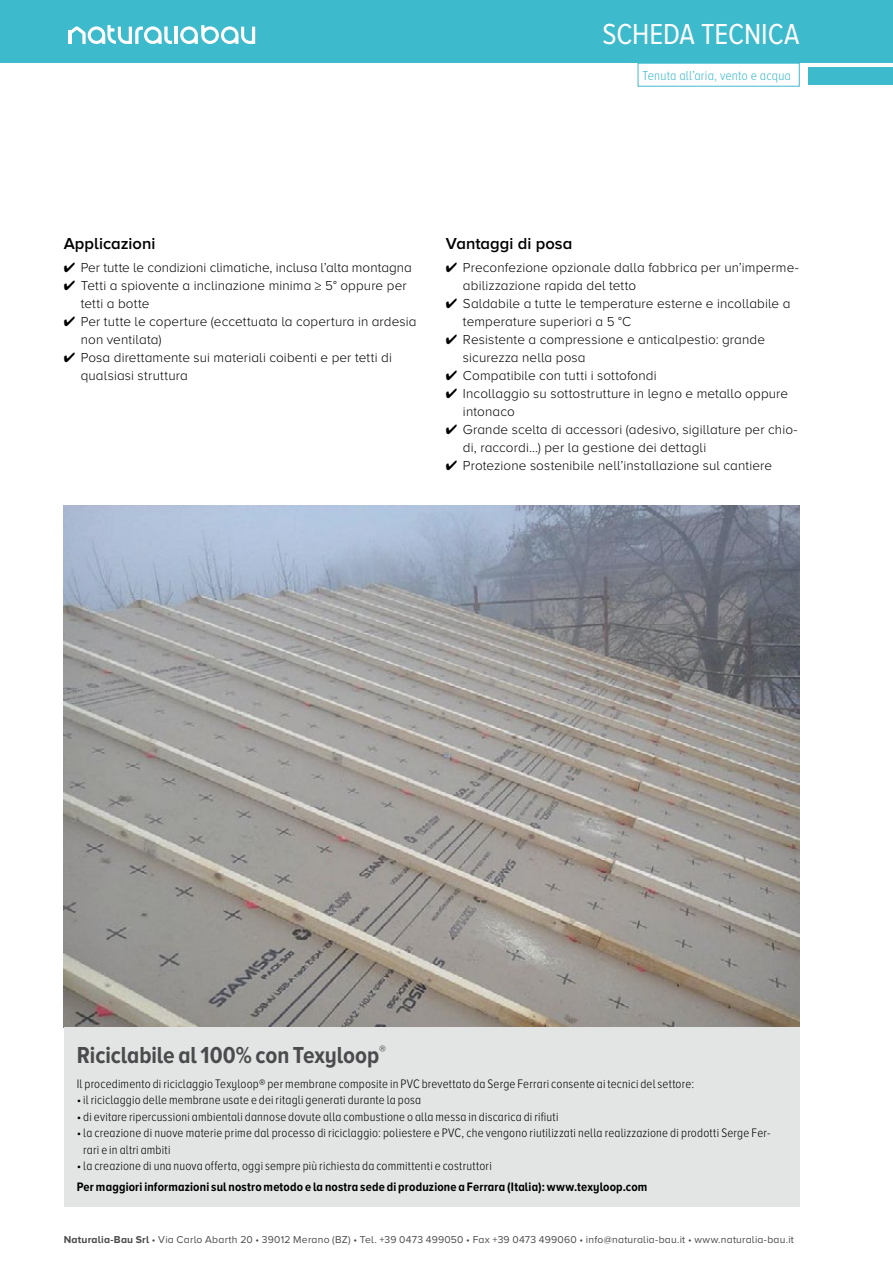
<style>
.page{position:relative;width:893px;height:1263px;background:#fff}
.page>*{position:absolute;margin:0;border:0;box-sizing:border-box;transform-origin:0 0}
.t1{font:30px "Proxima Nova A Cond";letter-spacing:-.005em;color:#fff}
.t2{font:700 24px "Proxima Nova A Cond";color:#4b4b4d}
.t3{font:600 16.5px "Proxima Nova A";color:#000}
.t4{font:300 13.5px/18px "Proxima Nova A";letter-spacing:.01em;color:#000}
.t5{font:300 13.5px "Proxima Nova A Cond";letter-spacing:.01em;color:#3ebacd}
.t6{font:300 12.75px/16.5px "Proxima Nova A Cond";letter-spacing:.015em;color:#000}
.t7{font:700 12.75px "Proxima Nova A Cond";letter-spacing:.015em;color:#000}
.t8{font:10.35px "Proxima Nova A";letter-spacing:.02em;color:#4b4b4d}
.s1{font-weight:700}
</style>
<div class="page">
<img style="left:64px;top:506px;width:735px;height:522px">
<div style="left:64px;top:1028px;width:735px;height:179px;background:#e3e4e4"></div>
<div style="left:0;top:0;width:893px;height:63px;background:#3ebacd"></div>
<div style="left:638px;top:63px;width:161px;height:23px;border:1px solid #3ebacd"></div>
<div style="left:808px;top:67px;width:85px;height:17px;background:#3ebacd"></div>
<hr style="left:174px;top:27px;width:4px;height:17px;background:#fff">
<svg style="left:180px;top:25px;width:75px;height:19px"></svg>
<svg style="left:68px;top:25px;width:104px;height:19px"></svg>
<h1 class="t1" style="left:602px;top:17px;width:199px">SCHEDA TECNICA</h1>
<p class="t5" style="left:642px;top:68px;width:150px">Tenuta all’aria, vento e acqua</p>
<p class="t3" style="left:64px;top:234px;width:93px">Applicazioni</p>
<p class="t4" style="left:64px;top:258px;width:350px">✔ Per tutte le condizioni climatiche, inclusa l’alta montagna</p>
<p class="t4" style="left:81px;top:276px;width:327px;text-indent:-17px">✔ Tetti a spiovente a inclinazione minima ≥ 5° oppure per tetti a botte</p>
<p class="t4" style="left:81px;top:312px;width:337px;text-indent:-17px">✔ Per tutte le coperture (eccettuata la copertura in ardesia non ventilata)</p>
<p class="t4" style="left:81px;top:348px;width:313px;text-indent:-17px">✔ Posa direttamente sui materiali coibenti e per tetti di qualsiasi struttura</p>
<p class="t3" style="left:446px;top:234px;width:128px">Vantaggi di posa</p>
<p class="t4" style="left:463px;top:258px;width:337px;text-indent:-17px">✔ Preconfezione opzionale dalla fabbrica per un’imperme&shy;abilizzazione rapida del tetto</p>
<p class="t4" style="left:463px;top:294px;width:329px;text-indent:-17px">✔ Saldabile a tutte le temperature esterne e incollabile a temperature superiori a 5 °C</p>
<p class="t4" style="left:463px;top:330px;width:304px;text-indent:-17px">✔ Resistente a compressione e anticalpestio: grande sicurezza nella posa</p>
<p class="t4" style="left:446px;top:366px;width:212px">✔ Compatibile con tutti i sottofondi</p>
<p class="t4" style="left:463px;top:384px;width:327px;text-indent:-17px">✔ Incollaggio su sottostrutture in legno e metallo oppure intonaco</p>
<p class="t4" style="left:463px;top:420px;width:336px;text-indent:-17px">✔ Grande scelta di accessori (adesivo, sigillature per chio&shy;di, raccordi…) per la gestione dei dettagli</p>
<p class="t4" style="left:446px;top:456px;width:328px">✔ Protezione sostenibile nell’installazione sul cantiere</p>
<h2 class="t2" style="left:77px;top:1041px;width:311px">Riciclabile al 100% con Texyloop<sup>®</sup></h2>
<p class="t6" style="left:77px;top:1075px;width:619px">Il procedimento di riciclaggio Texyloop® per membrane composite in PVC brevettato da Serge Ferrari consente ai tecnici del settore:</p>
<p class="t6" style="left:77px;top:1092px;width:346px">• il riciclaggio delle membrane usate e dei ritagli generati durante la posa</p>
<p class="t6" style="left:77px;top:1108px;width:483px">• di evitare ripercussioni ambientali dannose dovute alla combustione o alla messa in discarica di rifiuti</p>
<p class="t6" style="left:83px;top:1125px;width:689px;text-indent:-7px">• la creazione di nuove materie prime dal processo di riciclaggio: poliestere e PVC, che vengono riutilizzati nella realizzazione di prodotti Serge Fer&shy;rari e in altri ambiti</p>
<p class="t6" style="left:77px;top:1158px;width:417px">• la creazione di una nuova offerta, oggi sempre più richiesta da committenti e costruttori</p>
<p class="t7" style="left:77px;top:1179px;width:572px">Per maggiori informazioni sul nostro metodo e la nostra sede di produzione a Ferrara (Italia): www.texyloop.com</p>
<p class="t8" style="left:64px;top:1234px;width:732px"><span class="s1">Naturalia-Bau Srl</span> • Via Carlo Abarth 20 • 39012 Merano (BZ) • Tel. +39 0473 499050 • Fax +39 0473 499060 • info@naturalia-bau.it • www.naturalia-bau.it</p>
</div>
